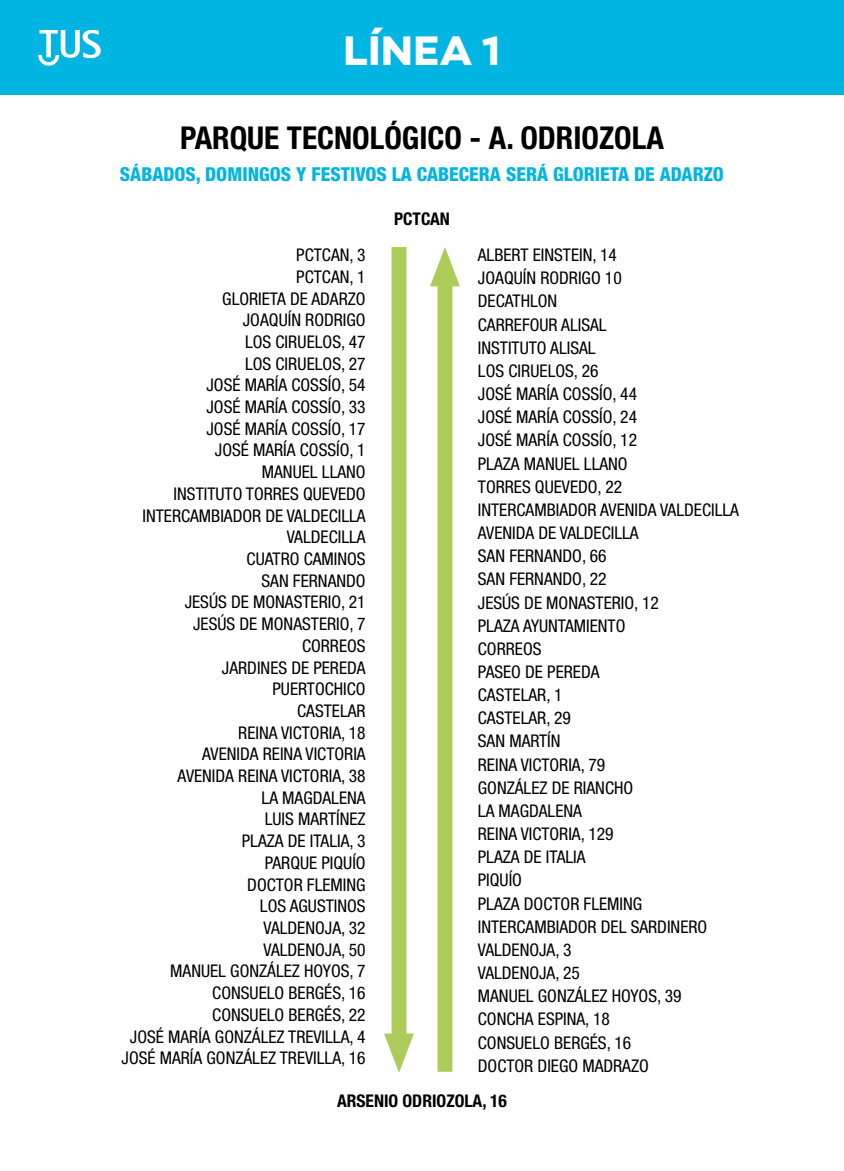
<style>
.page{position:relative;width:844px;height:1171px;background:#fff}
.page>*{position:absolute;margin:0;border:0;box-sizing:border-box;transform-origin:0 0}
.t1{font:700 42px "Canaro";color:#fff}
.t2{font:700 condensed 31.5px "Helvetica Neue";color:#000}
.t3{font:800 condensed 19.25px "Helvetica Neue";color:#00b5e2}
.t4{font:condensed 17.5px/21.7px "Helvetica Neue";color:#000;text-align:right}
.t5{font:700 condensed 17.5px "Helvetica Neue";color:#000}
</style>
<div class="page">
<div style="left:0;top:0;width:843px;height:94px;background:#00b5e2"></div>
<svg style="left:38px;top:30px;width:63px;height:36px"></svg>
<svg style="left:384px;top:247px;width:30px;height:826px"></svg>
<svg style="left:430px;top:247px;width:30px;height:824px"></svg>
<h1 class="t1" style="left:343px;top:24px;width:159px">LÍNEA 1</h1>
<h2 class="t2" style="left:180px;top:119px;width:485px">PARQUE TECNOLÓGICO - A. ODRIOZOLA</h2>
<p class="t3" style="left:120px;top:162px;width:605px">SÁBADOS, DOMINGOS Y FESTIVOS LA CABECERA SERÁ GLORIETA DE ADARZO</p>
<p class="t5" style="left:394px;top:209px;width:57px">PCTCAN</p>
<p class="t4" style="left:121px;top:244px;width:245px">PCTCAN, 3<br>PCTCAN, 1<br>GLORIETA DE ADARZO<br>JOAQUÍN RODRIGO<br>LOS CIRUELOS, 47<br>LOS CIRUELOS, 27<br>JOSÉ MARÍA COSSÍO, 54<br>JOSÉ MARÍA COSSÍO, 33<br>JOSÉ MARÍA COSSÍO, 17<br>JOSÉ MARÍA COSSÍO, 1<br>MANUEL LLANO<br>INSTITUTO TORRES QUEVEDO<br>INTERCAMBIADOR DE VALDECILLA<br>VALDECILLA<br>CUATRO CAMINOS<br>SAN FERNANDO<br>JESÚS DE MONASTERIO, 21<br>JESÚS DE MONASTERIO, 7<br>CORREOS<br>JARDINES DE PEREDA<br>PUERTOCHICO<br>CASTELAR<br>REINA VICTORIA, 18<br>AVENIDA REINA VICTORIA<br>AVENIDA REINA VICTORIA, 38<br>LA MAGDALENA<br>LUIS MARTÍNEZ<br>PLAZA DE ITALIA, 3<br>PARQUE PIQUÍO<br>DOCTOR FLEMING<br>LOS AGUSTINOS<br>VALDENOJA, 32<br>VALDENOJA, 50<br>MANUEL GONZÁLEZ HOYOS, 7<br>CONSUELO BERGÉS, 16<br>CONSUELO BERGÉS, 22<br>JOSÉ MARÍA GONZÁLEZ TREVILLA, 4<br>JOSÉ MARÍA GONZÁLEZ TREVILLA, 16</p>
<p class="t4" style="left:478px;top:243px;width:262px;line-height:23.1px;text-align:left">ALBERT EINSTEIN, 14<br>JOAQUÍN RODRIGO 10<br>DECATHLON<br>CARREFOUR ALISAL<br>INSTITUTO ALISAL<br>LOS CIRUELOS, 26<br>JOSÉ MARÍA COSSÍO, 44<br>JOSÉ MARÍA COSSÍO, 24<br>JOSÉ MARÍA COSSÍO, 12<br>PLAZA MANUEL LLANO<br>TORRES QUEVEDO, 22<br>INTERCAMBIADOR AVENIDA VALDECILLA<br>AVENIDA DE VALDECILLA<br>SAN FERNANDO, 66<br>SAN FERNANDO, 22<br>JESÚS DE MONASTERIO, 12<br>PLAZA AYUNTAMIENTO<br>CORREOS<br>PASEO DE PEREDA<br>CASTELAR, 1<br>CASTELAR, 29<br>SAN MARTÍN<br>REINA VICTORIA, 79<br>GONZÁLEZ DE RIANCHO<br>LA MAGDALENA<br>REINA VICTORIA, 129<br>PLAZA DE ITALIA<br>PIQUÍO<br>PLAZA DOCTOR FLEMING<br>INTERCAMBIADOR DEL SARDINERO<br>VALDENOJA, 3<br>VALDENOJA, 25<br>MANUEL GONZÁLEZ HOYOS, 39<br>CONCHA ESPINA, 18<br>CONSUELO BERGÉS, 16<br>DOCTOR DIEGO MADRAZO</p>
<p class="t5" style="left:337px;top:1090px;width:171px">ARSENIO ODRIOZOLA, 16</p>
</div>
